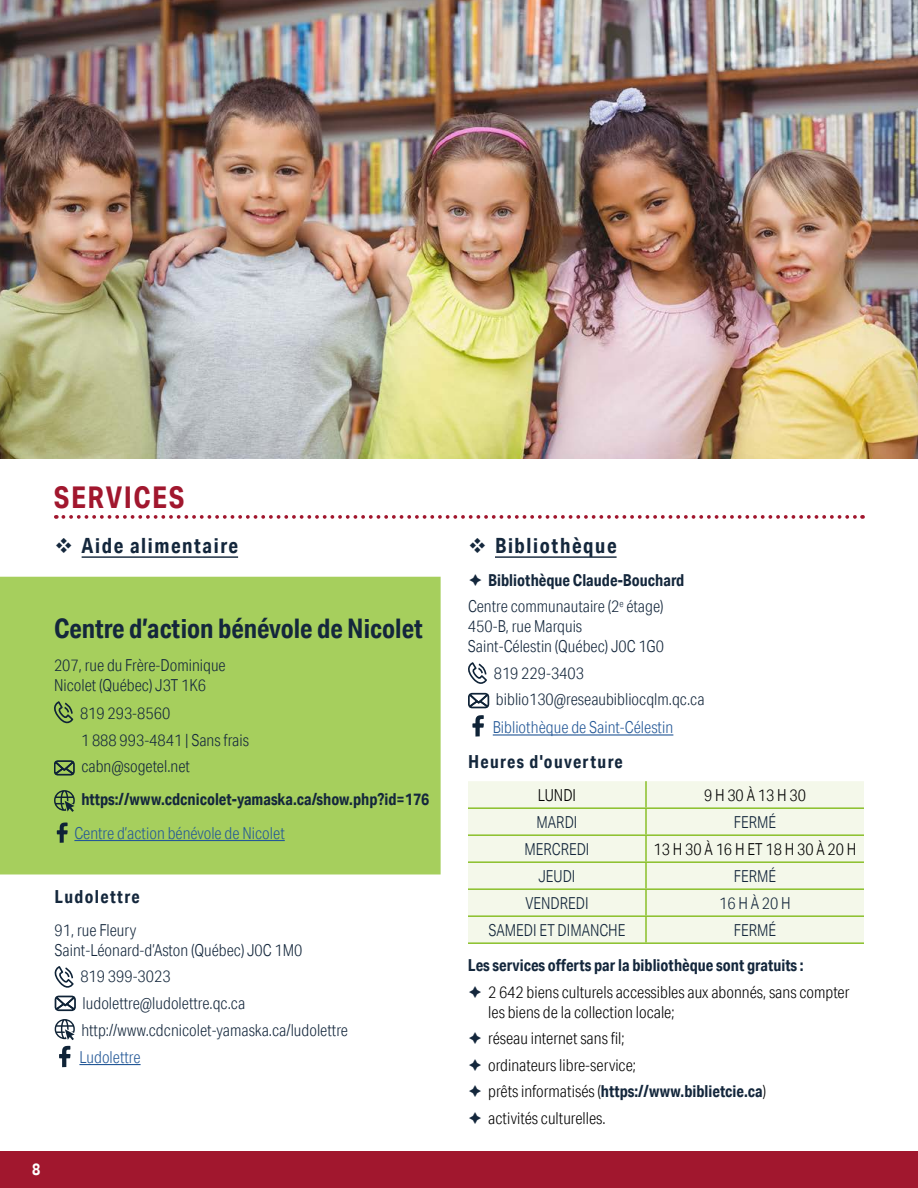
<style>
.page{position:relative;width:918px;height:1188px;background:#fff}
.page>*{position:absolute;margin:0;border:0;box-sizing:border-box;transform-origin:0 0}
.t1{font:700 30px "Aktiv Grotesk Cd";letter-spacing:.05em;color:#a1172e}
.t2{font:700 27px "Aktiv Grotesk Cd";color:#14273c}
.t3{font:700 21px "Aktiv Grotesk Cd";letter-spacing:.075em;color:#14273c}
.t4{font:700 18px "Aktiv Grotesk Cd";letter-spacing:.075em;color:#14273c}
.t5{font:300 16.5px/19.8px "Aktiv Grotesk Cd";color:#14273c}
.t6{font:300 16.5px/26.5px "Aktiv Grotesk Cd";color:#000}
.t7{font:700 16.5px/26.5px "Aktiv Grotesk Cd";color:#14273c}
.t8{font:300 16.5px "Aktiv Grotesk Cd";color:#245897}
.t9{font:700 16.5px "Aktiv Grotesk Cd";color:#fff}
.s1{font-weight:300}
.s2{font-weight:700;color:#14273c}
</style>
<div class="page">
<div style="left:0;top:577px;width:441px;height:298px;background:#a6cf5d"></div>
<div style="left:0;top:1152px;width:918px;height:36px;background:#a1172e"></div>
<svg style="left:63px;top:515px;width:800px;height:4px"></svg>
<img style="left:0;top:0;width:918px;height:459px">
<hr style="left:82px;top:556px;width:156px;height:2px;background:#14273c">
<hr style="left:79px;top:1064px;width:62px;height:1px;background:#245897">
<svg style="left:55px;top:967px;width:19px;height:21px"></svg>
<svg style="left:55px;top:996px;width:21px;height:15px"></svg>
<svg style="left:55px;top:1019px;width:20px;height:21px"></svg>
<svg style="left:59px;top:1046px;width:12px;height:21px"></svg>
<hr style="left:74px;top:840px;width:211px;height:1px;background:#245897">
<svg style="left:54px;top:702px;width:19px;height:21px"></svg>
<svg style="left:54px;top:760px;width:21px;height:15px"></svg>
<svg style="left:54px;top:790px;width:21px;height:22px"></svg>
<svg style="left:57px;top:823px;width:11px;height:20px"></svg>
<hr style="left:495px;top:556px;width:122px;height:2px;background:#14273c">
<hr style="left:493px;top:734px;width:180px;height:2px;background:#245897">
<svg style="left:468px;top:663px;width:19px;height:21px"></svg>
<svg style="left:468px;top:693px;width:21px;height:15px"></svg>
<svg style="left:472px;top:715px;width:12px;height:22px"></svg>
<div style="left:468px;top:781px;width:396px;height:161px;background:#f4f8ea"></div>
<hr style="left:645px;top:781px;width:2px;height:26px;background:#8ac02a">
<hr style="left:468px;top:807px;width:178px;height:2px;background:#8ac02a">
<hr style="left:645px;top:809px;width:2px;height:25px;background:#8ac02a">
<hr style="left:646px;top:807px;width:218px;height:2px;background:#8ac02a">
<hr style="left:468px;top:834px;width:178px;height:2px;background:#8ac02a">
<hr style="left:468px;top:861px;width:178px;height:2px;background:#8ac02a">
<hr style="left:468px;top:888px;width:178px;height:2px;background:#8ac02a">
<hr style="left:468px;top:915px;width:178px;height:2px;background:#8ac02a">
<hr style="left:468px;top:942px;width:178px;height:2px;background:#8ac02a">
<hr style="left:645px;top:836px;width:2px;height:25px;background:#8ac02a">
<hr style="left:645px;top:863px;width:2px;height:25px;background:#8ac02a">
<hr style="left:645px;top:890px;width:2px;height:25px;background:#8ac02a">
<hr style="left:645px;top:917px;width:2px;height:25px;background:#8ac02a">
<hr style="left:646px;top:834px;width:218px;height:2px;background:#8ac02a">
<hr style="left:646px;top:861px;width:218px;height:2px;background:#8ac02a">
<hr style="left:646px;top:888px;width:218px;height:2px;background:#8ac02a">
<hr style="left:646px;top:915px;width:218px;height:2px;background:#8ac02a">
<hr style="left:646px;top:942px;width:218px;height:2px;background:#8ac02a">
<h1 class="t1" style="left:54px;top:479px;width:132px">SERVICES</h1>
<p class="t3" style="left:82px;top:532px;width:158px">Aide alimentaire</p>
<h2 class="t2" style="left:54px;top:612px;width:370px">Centre d’action bénévole de Nicolet</h2>
<p class="t5" style="left:54px;top:656px;width:173px">207, rue du Frère-Dominique<br>Nicolet (Québec) J3T 1K6</p>
<p class="t5" style="left:80px;top:700px;width:170px;line-height:26.5px">819 293-8560<br>1 888 993-4841 | Sans frais cabn@sogetel.net</p>
<p class="t7" style="left:81px;top:786px;width:350px">https://www.cdcnicolet-yamaska.ca/show.php?id=176</p>
<p class="t8" style="left:74px;top:824px;width:212px">Centre d’action bénévole de Nicolet</p>
<p class="t4" style="left:55px;top:885px;width:86px">Ludolettre</p>
<p class="t5" style="left:55px;top:920px;width:249px">91, rue Fleury<br>Saint-Léonard-d’Aston (Québec) J0C 1M0</p>
<p class="t5" style="left:80px;top:963px;width:269px;line-height:26.7px">819 399-3023<br>ludolettre@ludolettre.qc.ca http://www.cdcnicolet-yamaska.ca/ludolettre</p>
<p class="t8" style="left:79px;top:1048px;width:63px">Ludolettre</p>
<p class="t9" style="left:32px;top:1159px;width:10px">8</p>
<p class="t3" style="left:495px;top:532px;width:123px">Bibliothèque</p>
<p class="t7" style="left:468px;top:567px;width:218px;text-indent:20px">Bibliothèque Claude-Bouchard<br><span class="s1">Centre communautaire (2</span><sup>e</sup> <span class="s1">étage)</span></p>
<p class="t5" style="left:468px;top:616px;width:198px">450-B, rue Marquis<br>Saint-Célestin (Québec) J0C 1G0</p>
<p class="t5" style="left:494px;top:659px;width:212px;line-height:26.5px">819 229-3403 biblio130@reseaubibliocqlm.qc.ca</p>
<p class="t8" style="left:493px;top:718px;width:182px">Bibliothèque de Saint-Célestin</p>
<p class="t4" style="left:468px;top:751px;width:156px">Heures d'ouverture</p>
<p class="t6" style="left:538px;top:781px;width:40px">LUNDI</p>
<p class="t6" style="left:704px;top:781px;width:103px">9 H 30 À 13 H 30</p>
<p class="t5" style="left:537px;top:812px;width:42px">MARDI</p>
<p class="t5" style="left:734px;top:812px;width:44px">FERMÉ</p>
<p class="t5" style="left:525px;top:839px;width:66px">MERCREDI</p>
<p class="t6" style="left:654px;top:835px;width:204px">13 H 30 À 16 H ET 18 H 30 À 20 H</p>
<p class="t5" style="left:539px;top:866px;width:38px">JEUDI</p>
<p class="t5" style="left:734px;top:866px;width:44px">FERMÉ</p>
<p class="t5" style="left:525px;top:893px;width:65px">VENDREDI</p>
<p class="t5" style="left:719px;top:893px;width:73px">16 H À 20 H</p>
<p class="t5" style="left:489px;top:920px;width:138px">SAMEDI ET DIMANCHE</p>
<p class="t5" style="left:734px;top:920px;width:44px">FERMÉ</p>
<p class="t7" style="left:468px;top:952px;width:337px">Les services offerts par la bibliothèque sont gratuits :</p>
<p class="t6" style="left:488px;top:982px;width:363px;line-height:19.8px">2 642 biens culturels accessibles aux abonnés, sans compter les biens de la collection locale;</p>
<p class="t6" style="left:488px;top:1025px;width:279px">réseau internet sans fil;<br>ordinateurs libre-service;<br>prêts informatisés (<span class="s2">https://www.biblietcie.ca</span>) activités culturelles.</p>
</div>
